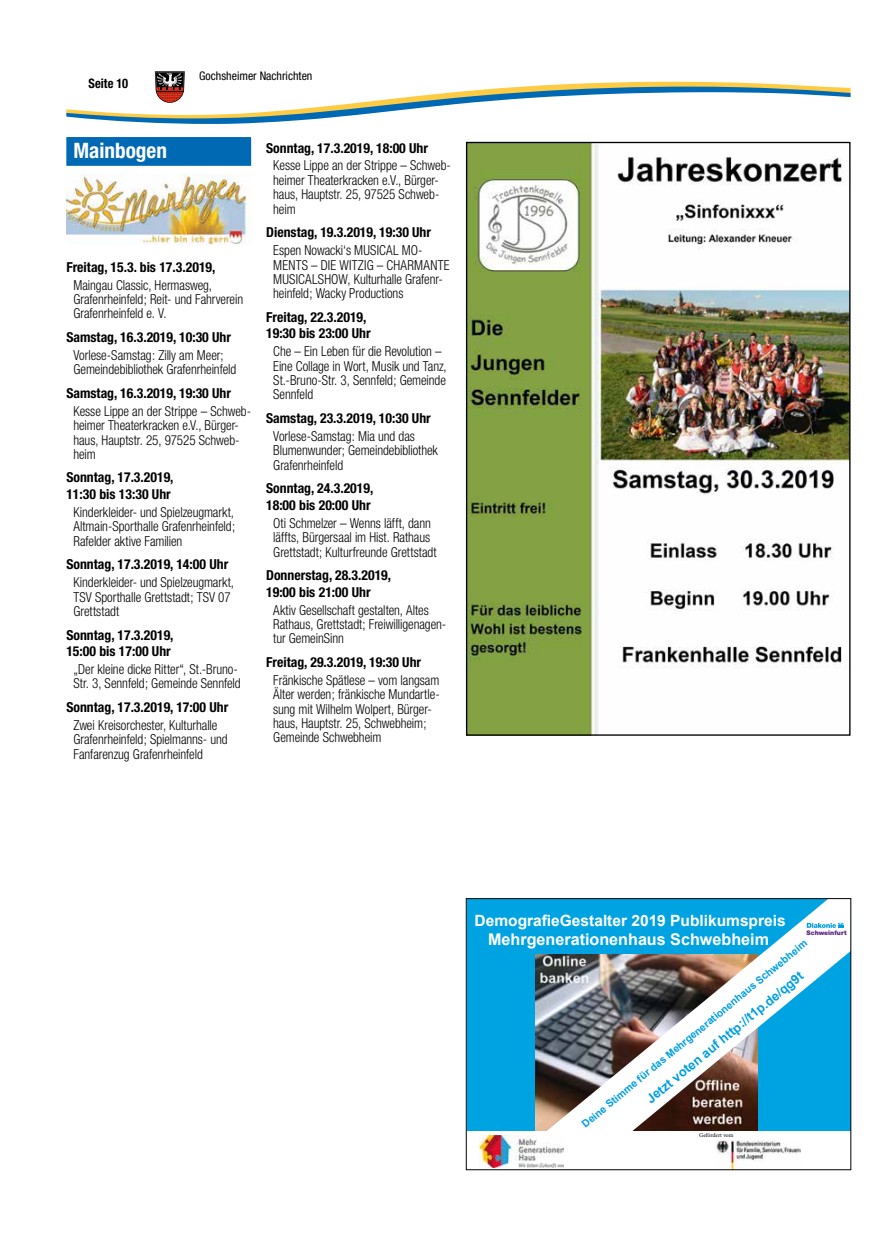
<style>
.page{position:relative;width:886px;height:1241px;background:#fff}
.page>*{position:absolute;margin:0;border:0;box-sizing:border-box;transform-origin:0 0}
.t1{font:700 condensed 21.25px "Helvetica Neue";color:#fff}
.t2{font:700 16.12px "Arial";color:#fff}
.t3{font:700 15.5px "Arial";color:#fff}
.t4{font:300 condensed 13.75px/14.4px "Helvetica Neue";letter-spacing:-.005em;color:#000;scale:.95 1}
.t5{font:700 condensed 13.75px/16.5px "Helvetica Neue";color:#000}
.t6{font:700 condensed 13.12px "Helvetica Neue";letter-spacing:.005em;color:#000;scale:.95 1}
.t7{font:700 12.88px "Arial";color:#009fe3}
.t8{font:condensed 11.88px "Helvetica Neue";color:#000}
.t9{font:700 10.38px "Arial";color:#009fe3}
.t10{font:900 6.38px "Helvetica Neue LT";color:#5c2483}
.t11{font:5.88px "Minion Pro";letter-spacing:-.005em;color:#000}
</style>
<div class="page">
<svg style="left:66px;top:71px;width:784px;height:53px"></svg>
<img style="left:468px;top:144px;width:380px;height:589px">
<div style="left:66px;top:137px;width:185px;height:29px;background:#0069b4"></div>
<img style="left:66px;top:175px;width:185px;height:70px">
<div style="left:467px;top:898px;width:383px;height:271px;background:#00a3e2"></div>
<div style="left:467px;top:1130px;width:383px;height:39px;background:#fff"></div>
<img style="left:715px;top:1169px;width:85px;height:1px">
<img style="left:508px;top:900px;width:341px;height:267px">
<img style="left:479px;top:1134px;width:84px;height:32px">
<div style="left:803px;top:921px;width:47px;height:19px;background:#fff"></div>
<svg style="left:807px;top:922px;width:36px;height:5px"></svg>
<div style="left:466px;top:898px;width:385px;height:271px;border:1px solid #000"></div>
<p class="t6" style="left:88px;top:75px;width:43px">Seite 10</p>
<p class="t8" style="left:199px;top:69px;width:115px">Gochsheimer Nachrichten</p>
<h1 class="t1" style="left:73px;top:138px;width:95px">Mainbogen</h1>
<p class="t5" style="left:66px;top:258px;width:151px">Freitag, 15.3. bis 17.3.2019,</p>
<p class="t4" style="left:73px;top:277px;width:180px">Maingau Classic, Hermasweg,<br>Grafenrheinfeld; Reit- und Fahrverein<br>Grafenrheinfeld e. V.</p>
<p class="t5" style="left:66px;top:328px;width:166px">Samstag, 16.3.2019, 10:30 Uhr</p>
<p class="t4" style="left:73px;top:347px;width:173px">Vorlese-Samstag: Zilly am Meer;<br>Gemeindebibliothek Grafenrheinfeld</p>
<p class="t5" style="left:66px;top:384px;width:166px">Samstag, 16.3.2019, 19:30 Uhr</p>
<p class="t4" style="left:73px;top:403px;width:189px">Kesse Lippe an der Strippe – Schweb&shy;heimer Theaterkracken e.V., Bürger&shy;haus, Hauptstr. 25, 97525 Schweb&shy;heim</p>
<p class="t5" style="left:66px;top:469px;width:109px">Sonntag, 17.3.2019,<br>11:30 bis 13:30 Uhr</p>
<p class="t4" style="left:73px;top:504px;width:172px;text-align:justify">Kinderkleider- und Spielzeugmarkt, Altmain-Sporthalle Grafenrheinfeld; Rafelder aktive Familien</p>
<p class="t5" style="left:66px;top:556px;width:163px">Sonntag, 17.3.2019, 14:00 Uhr</p>
<p class="t4" style="left:73px;top:575px;width:171px">Kinderkleider- und Spielzeugmarkt,<br>TSV Sporthalle Grettstadt; TSV 07<br>Grettstadt</p>
<p class="t5" style="left:66px;top:626px;width:109px">Sonntag, 17.3.2019,<br>15:00 bis 17:00 Uhr</p>
<p class="t4" style="left:73px;top:661px;width:178px">„Der kleine dicke Ritter“, St.-Bruno-<br>Str. 3, Sennfeld; Gemeinde Sennfeld</p>
<p class="t5" style="left:66px;top:698px;width:163px">Sonntag, 17.3.2019, 17:00 Uhr</p>
<p class="t4" style="left:73px;top:717px;width:164px">Zwei Kreisorchester, Kulturhalle<br>Grafenrheinfeld; Spielmanns- und<br>Fanfarenzug Grafenrheinfeld</p>
<p class="t5" style="left:266px;top:139px;width:163px">Sonntag, 17.3.2019, 18:00 Uhr</p>
<p class="t4" style="left:273px;top:158px;width:189px">Kesse Lippe an der Strippe – Schweb&shy;heimer Theaterkracken e.V., Bürger&shy;haus, Hauptstr. 25, 97525 Schweb&shy;heim</p>
<p class="t5" style="left:266px;top:224px;width:166px">Dienstag, 19.3.2019, 19:30 Uhr</p>
<p class="t4" style="left:273px;top:243px;width:187px">Espen Nowacki‘s MUSICAL MO-<br>MENTS – DIE WITZIG – CHARMANTE<br>MUSICALSHOW, Kulturhalle Grafenr&shy;heinfeld; Wacky Productions</p>
<p class="t5" style="left:266px;top:308px;width:106px">Freitag, 22.3.2019,<br>19:30 bis 23:00 Uhr</p>
<p class="t4" style="left:273px;top:344px;width:184px">Che – Ein Leben für die Revolution –<br>Eine Collage in Wort, Musik und Tanz,<br>St.-Bruno-Str. 3, Sennfeld; Gemeinde<br>Sennfeld</p>
<p class="t5" style="left:266px;top:409px;width:166px">Samstag, 23.3.2019, 10:30 Uhr</p>
<p class="t4" style="left:273px;top:429px;width:175px">Vorlese-Samstag: Mia und das<br>Blumenwunder; Gemeindebibliothek<br>Grafenrheinfeld</p>
<p class="t5" style="left:266px;top:480px;width:109px">Sonntag, 24.3.2019,<br>18:00 bis 20:00 Uhr</p>
<p class="t4" style="left:273px;top:515px;width:173px">Oti Schmelzer – Wenns läfft, dann läffts, Bürgersaal im Hist. Rathaus<br>Grettstadt; Kulturfreunde Grettstadt</p>
<p class="t5" style="left:266px;top:566px;width:127px">Donnerstag, 28.3.2019,<br>19:00 bis 21:00 Uhr</p>
<p class="t4" style="left:273px;top:602px;width:184px">Aktiv Gesellschaft gestalten, Altes<br>Rathaus, Grettstadt; Freiwilligenagen&shy;tur GemeinSinn</p>
<p class="t5" style="left:266px;top:653px;width:157px">Freitag, 29.3.2019, 19:30 Uhr</p>
<p class="t4" style="left:273px;top:672px;width:177px">Fränkische Spätlese – vom langsam<br>Älter werden; fränkische Mundartle&shy;sung mit Wilhelm Wolpert, Bürger&shy;haus, Hauptstr. 25, Schwebheim;<br>Gemeinde Schwebheim</p>
<p class="t3" style="left:475px;top:909px;width:313px">DemografieGestalter 2019 Publikumspreis</p>
<p class="t2" style="left:488px;top:927px;width:282px">Mehrgenerationenhaus Schwebheim</p>
<p class="t10" style="left:806px;top:928px;width:42px">Schweinfurt</p>
<p class="t9" style="left:579px;top:1120px;width:290px;rotate:-40deg">Deine Stimme für das Mehrgenerationenhaus Schwebheim</p>
<p class="t7" style="left:642px;top:1092px;width:200px;rotate:-39deg">Jetzt voten auf http://t1p.de/qg9t</p>
<p class="t11" style="left:699px;top:1131px;width:36px">Gefördert vom</p>
</div>
